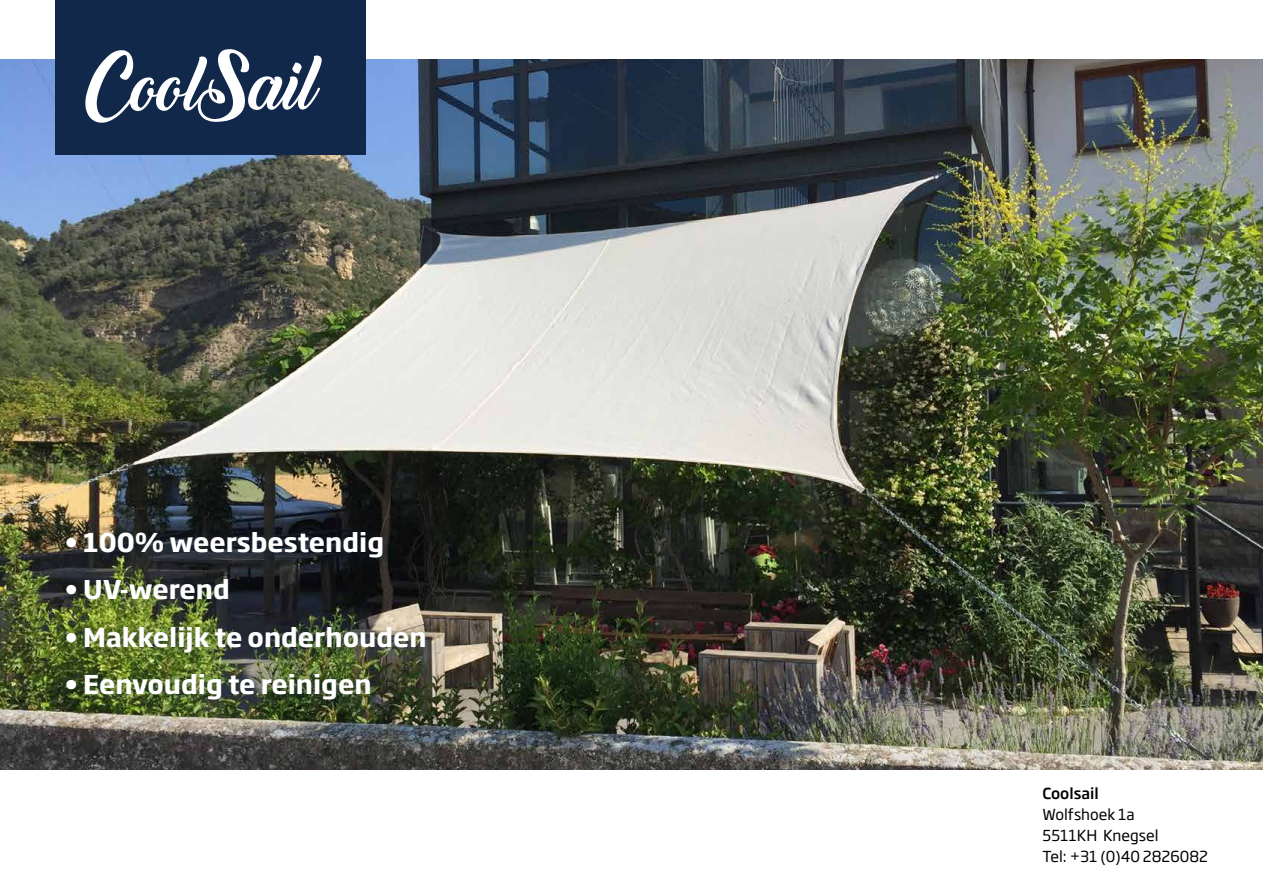
<style>
.page{position:relative;width:1263px;height:893px;background:#fff}
.page>*{position:absolute;margin:0;border:0;box-sizing:border-box;transform-origin:0 0}
.t1{font:700 25.65px "Soho Gothic Pro";color:#fff}
.t2{font:15px/21px "Soho Gothic Pro";color:#000}
.t3{font:500 15px "Soho Gothic Pro";color:#000}
</style>
<div class="page">
<img style="left:0;top:60px;width:1263px;height:710px">
<div style="left:52px;top:517px;width:394px;height:203px;background:#11284b;opacity:.5"></div>
<div style="left:55px;top:0;width:311px;height:155px;background:#11284b"></div>
<svg style="left:85px;top:49px;width:237px;height:74px"></svg>
<p class="t1" style="left:65px;top:522px;width:321px">• 100% weersbestendig</p>
<p class="t1" style="left:65px;top:569px;width:166px">• UV-werend</p>
<p class="t1" style="left:65px;top:617px;width:363px">• Makkelijk te onderhouden</p>
<p class="t1" style="left:65px;top:664px;width:308px">• Eenvoudig te reinigen</p>
<p class="t3" style="left:1042px;top:782px;width:58px">Coolsail</p>
<p class="t2" style="left:1042px;top:803px;width:167px">Wolfshoek 1a<br>5511KH Knegsel<br>Tel: +31 (0)40 2826082</p>
</div>
